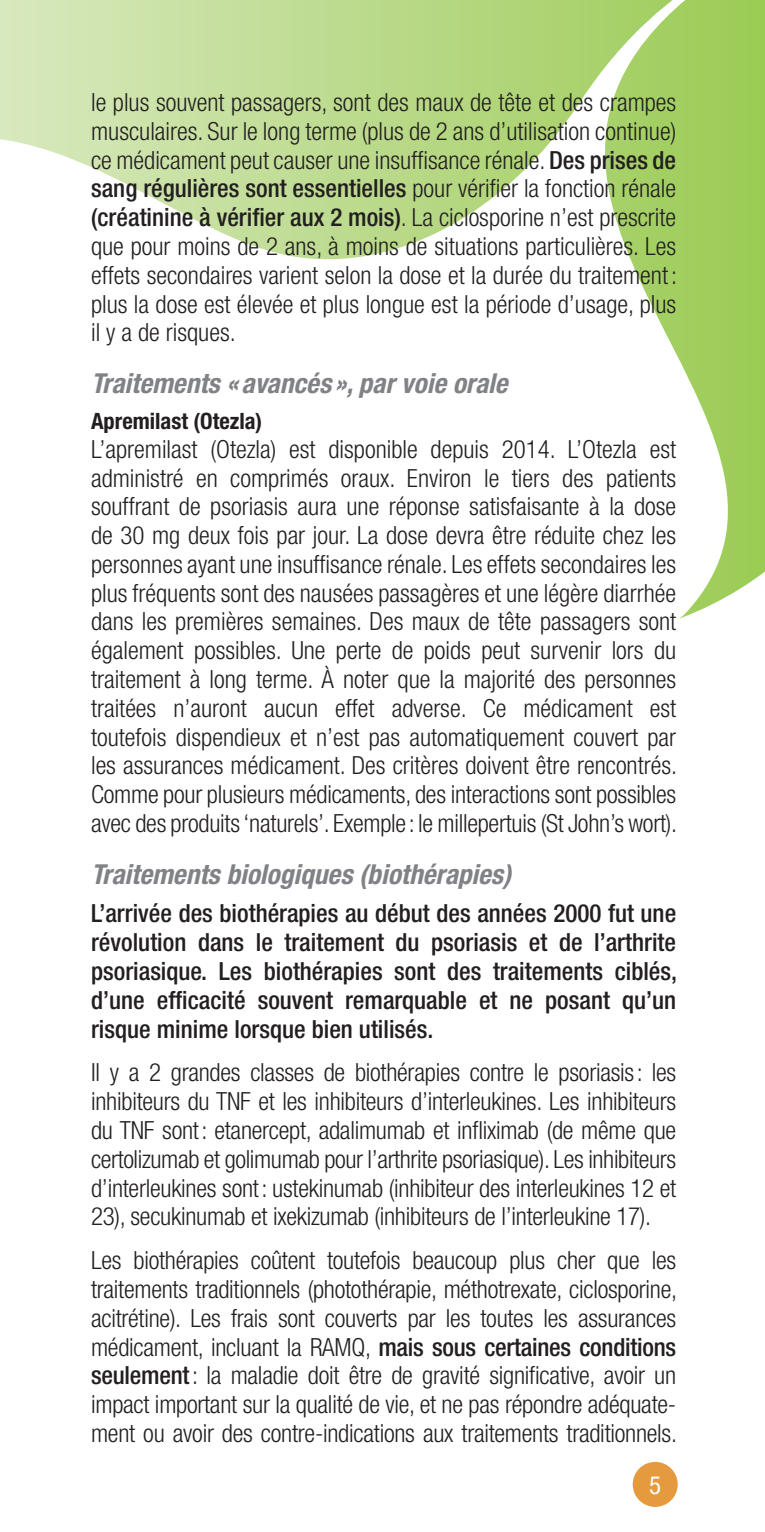
<style>
.page{position:relative;width:765px;height:1532px;background:#fff}
.page>*{position:absolute;margin:0;border:0;box-sizing:border-box;transform-origin:0 0}
.t1{font:italic 700 condensed 27.5px "Helvetica Neue";color:#808285}
.t2{font:300 condensed 25px/28.8px "Helvetica Neue";letter-spacing:-.01em;color:#231f20;text-align:justify}
.t3{font:500 condensed 25px/28.8px "Helvetica Neue";color:#231f20;text-align:justify}
.t4{font:condensed 25px "Helvetica Neue";color:#fff}
.t5{font:700 condensed 22.5px "Helvetica Neue";color:#231f20}
.s1{font-weight:500}
</style>
<div class="page">
<svg style="left:0;top:0;width:765px;height:619px"></svg>
<div style="left:633px;top:1461px;width:45px;height:45px;background:#e59a3d;border-radius:50%"></div>
<p class="t2" style="left:91px;top:88px;width:587px">le plus souvent passagers, sont des maux de tête et des crampes musculaires. Sur le long terme (plus de 2 ans d’utilisation continue) ce médicament peut causer une insuffisance rénale. <span class="s1">Des prises de sang régulières sont essentielles</span> pour vérifier la fonction rénale <span class="s1">(créatinine à vérifier aux 2 mois)</span>. La ciclosporine n’est prescrite que pour moins de 2 ans, à moins de situations particulières. Les effets secondaires varient selon la dose et la durée du traitement : plus la dose est élevée et plus longue est la période d’usage, plus il y a de risques.</p>
<p class="t1" style="left:91px;top:366px;width:418px">Traitements « avancés », par voie orale</p>
<p class="t5" style="left:91px;top:407px;width:173px">Apremilast (Otezla)</p>
<p class="t2" style="left:91px;top:434px;width:587px">L’apremilast (Otezla) est disponible depuis 2014. L’Otezla est administré en comprimés oraux. Environ le tiers des patients souffrant de psoriasis aura une réponse satisfaisante à la dose de 30 mg deux fois par jour. La dose devra être réduite chez les personnes ayant une insuffisance rénale. Les effets secondaires les plus fréquents sont des nausées passagères et une légère diarrhée dans les premières semaines. Des maux de tête passagers sont également possibles. Une perte de poids peut survenir lors du traitement à long terme. À noter que la majorité des personnes traitées n’auront aucun effet adverse. Ce médicament est toutefois dispendieux et n’est pas automatiquement couvert par les assurances médicament. Des critères doivent être rencontrés.<br>Comme pour plusieurs médicaments, des interactions sont possibles avec des produits ‘naturels’. Exemple: le millepertuis (St John’s wort).</p>
<p class="t1" style="left:91px;top:857px;width:422px">Traitements biologiques (biothérapies)</p>
<p class="t3" style="left:91px;top:898px;width:587px">L’arrivée des biothérapies au début des années 2000 fut une révolution dans le traitement du psoriasis et de l’arthrite psoriasique. Les biothérapies sont des traitements ciblés, d’une efficacité souvent remarquable et ne posant qu’un risque minime lorsque bien utilisés.</p>
<p class="t2" style="left:91px;top:1057px;width:587px">Il y a 2 grandes classes de biothérapies contre le psoriasis: les inhibiteurs du TNF et les inhibiteurs d’interleukines. Les inhibiteurs du TNF sont: etanercept, adalimumab et infliximab (de même que certolizumab et golimumab pour l’arthrite psoriasique). Les inhibiteurs d’interleukines sont: ustekinumab (inhibiteur des interleukines 12 et 23), secukinumab et ixekizumab (inhibiteurs de l’interleukine 17).</p>
<p class="t2" style="left:91px;top:1245px;width:587px">Les biothérapies coûtent toutefois beaucoup plus cher que les traitements traditionnels (photothérapie, méthotrexate, ciclosporine, acitrétine). Les frais sont couverts par les toutes les assurances médicament, incluant la RAMQ, <span class="s1">mais sous certaines conditions seulement</span>: la maladie doit être de gravité significative, avoir un impact important sur la qualité de vie, et ne pas répondre adéquate&shy;ment ou avoir des contre-indications aux traitements traditionnels.</p>
<p class="t4" style="left:649px;top:1469px;width:13px">5</p>
</div>
